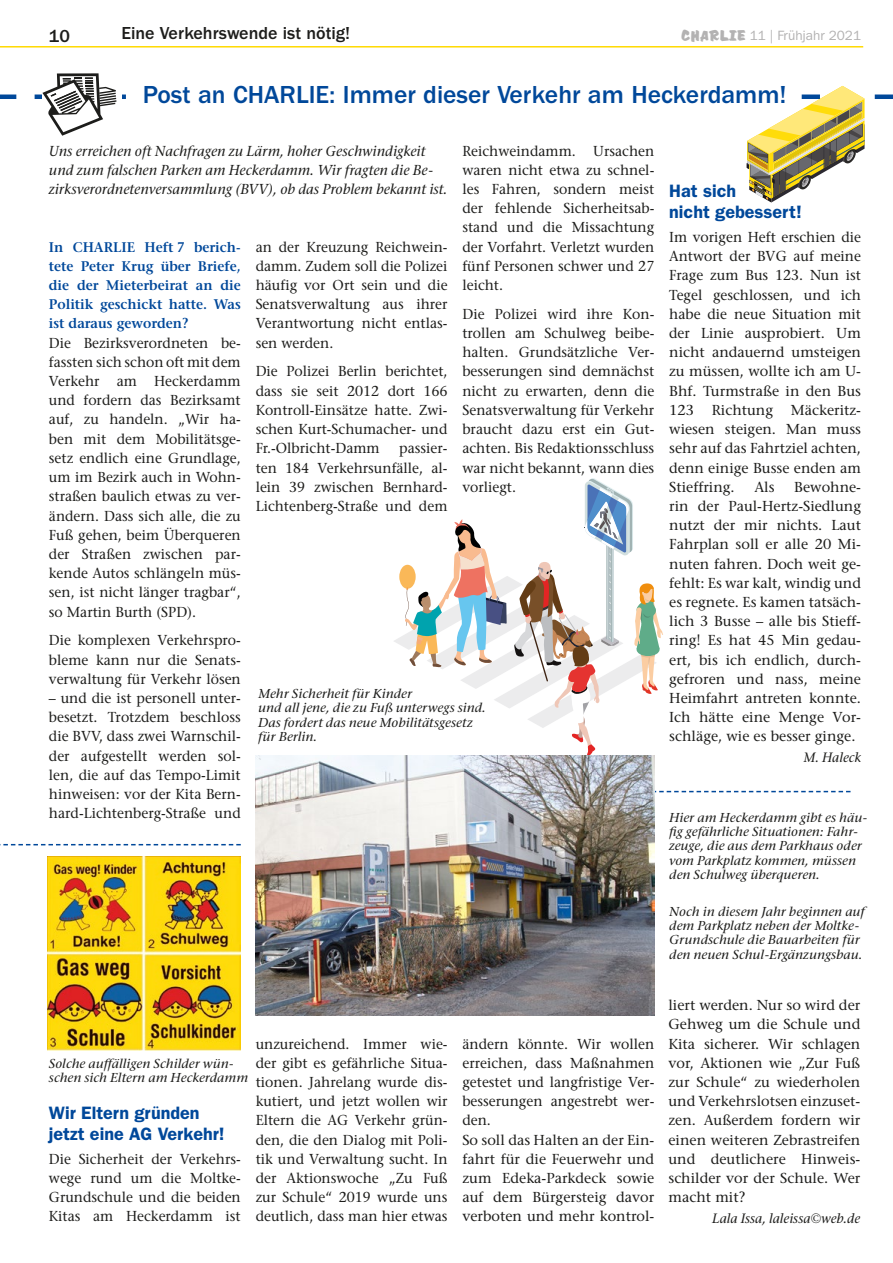
<style>
.page{position:relative;width:893px;height:1263px;background:#fff}
.page>*{position:absolute;margin:0;border:0;box-sizing:border-box;transform-origin:0 0}
.B-06-Kleine-head{font:500 25.5px "Franklin Gothic LT Pro";color:#00489a}
.B-03-ZÜ-stadtumbau{font:18px/21px "Franklin Gothic LT Pro Dm";color:#00489a}
.C-Kolumnentitel-li{font:500 18px "Franklin Gothic LT Pro";color:#1d1d1b}
.A-01-Brot-fliess{font:500 14.4px/19.2px "Stone Serif Std";color:#1d1d1b;text-align:justify}
.A-01-FließohneAb{font:500 14.4px/19.2px "Stone Serif Std";color:#1d1d1b;text-align:justify}
.A-03A-brot_ohne_libü{font:italic 500 14.4px/19.2px "Stone Serif ITC";color:#1d1d1b}
.A-01-FließohneAb-2{font:600 13.95px/19.2px "Stone Serif Std";color:#00489a;text-align:justify}
.A-06-Autor{font:italic 500 13.5px "Stone Serif ITC";color:#1d1d1b}
.t1{font:13.5px "Franklin Gothic LT Pro";color:#b3b2b2}
.B-07-BU-einfach{font:italic 500 12.9px/14.2px "Stone Serif ITC";color:#1d1d1b}
.s1{font-family:"Cg Davison Zip Bd"}
</style>
<div class="page">
<hr style="left:0;top:46px;width:863px;height:2px;background:#ffda00">
<svg style="left:654px;top:791px;width:197px;height:1px"></svg>
<svg style="left:0;top:844px;width:241px;height:1px"></svg>
<svg style="left:394px;top:478px;width:269px;height:278px"></svg>
<img style="left:256px;top:755px;width:398px;height:261px">
<svg style="left:0;top:73px;width:893px;height:129px"></svg>
<img style="left:47px;top:856px;width:194px;height:195px">
<p class="C-Kolumnentitel-li" style="left:49px;top:26px;width:23px">10</p>
<p class="C-Kolumnentitel-li" style="left:122px;top:23px;width:230px">Eine Verkehrswende ist nötig!</p>
<p class="t1" style="left:681px;top:27px;width:182px"><span class="s1">CharLiE</span> 11 | Frühjahr 2021</p>
<p class="B-06-Kleine-head" style="left:143px;top:81px;width:645px">Post an CHARLIE: Immer dieser Verkehr am Heckerdamm!</p>
<p class="A-01-Brot-fliess" style="left:462px;top:141px;width:193px">Reichweindamm. Ursachen waren nicht etwa zu schnel&shy;les Fahren, sondern meist der fehlende Sicherheitsab&shy;stand und die Missachtung der Vorfahrt. Verletzt wurden fünf Personen schwer und 27 leicht.</p>
<p class="A-01-Brot-fliess" style="left:462px;top:304px;width:193px">Die Polizei wird ihre Kon&shy;trollen am Schulweg beibe&shy;halten. Grundsätzliche Ver&shy;besserungen sind demnächst nicht zu erwarten, denn die Senatsverwaltung für Verkehr braucht dazu erst ein Gut&shy;achten. Bis Redaktionsschluss war nicht bekannt, wann dies vorliegt.</p>
<p class="A-03A-brot_ohne_libü" style="left:49px;top:141px;width:400px">Uns erreichen oft Nachfragen zu Lärm, hoher Geschwindigkeit und zum falschen Parken am Heckerdamm. Wir fragten die Be&shy;zirksverordnetenversammlung (BVV), ob das Problem bekannt ist.</p>
<p class="A-01-Brot-fliess" style="left:256px;top:237px;width:193px">an der Kreuzung Reichwein&shy;damm. Zudem soll die Polizei häufig vor Ort sein und die Senatsverwaltung aus ihrer Verantwortung nicht entlas&shy;sen werden.</p>
<p class="A-01-Brot-fliess" style="left:256px;top:362px;width:193px">Die Polizei Berlin berichtet, dass sie seit 2012 dort 166<br>Kontroll-Einsätze hatte. Zwi&shy;schen Kurt-Schumacher- und Fr.-Olbricht-Damm</p>
<p class="A-01-FließohneAb-2" style="left:49px;top:237px;width:193px">In CHARLIE Heft 7 berich&shy;tete Peter Krug über Briefe, die der Mieterbeirat an die Politik geschickt hatte. Was ist daraus geworden?</p>
<p class="A-01-Brot-fliess" style="left:49px;top:333px;width:193px">Die Bezirksverordneten be&shy;fassten sich schon oft mit dem Verkehr am Heckerdamm und fordern das Bezirksamt auf, zu handeln. „Wir ha&shy;ben mit dem Mobilitätsge&shy;setz endlich eine Grundlage, um im Bezirk auch in Wohn&shy;straßen baulich etwas zu ver&shy;ändern. Dass sich alle, die zu Fuß gehen, beim Überqueren der Straßen zwischen par&shy;kende Autos schlängeln müs&shy;sen, ist nicht länger tragbar“, so Martin Burth (SPD).</p>
<p class="A-01-Brot-fliess" style="left:49px;top:631px;width:193px">Die komplexen Verkehrspro&shy;bleme kann nur die Senats&shy;verwaltung für Verkehr lösen</p>
<p class="A-01-Brot-fliess" style="left:49px;top:688px;width:193px">– und die ist personell unter&shy;besetzt. Trotzdem beschloss die BVV, dass zwei Warnschil&shy;der aufgestellt werden sol&shy;len, die auf das Tempo-Limit hinweisen: vor der Kita Bern&shy;hard-Lichtenberg-Straße und</p>
<p class="A-01-Brot-fliess" style="left:256px;top:439px;width:193px;text-indent:144px">passier&shy;ten 184 Verkehrsunfälle, al&shy;lein 39 zwischen Bernhard-Lichtenberg-Straße und dem</p>
<p class="B-07-BU-einfach" style="left:258px;top:687px;width:229px">Mehr Sicherheit für Kinder<br>und all jene, die zu Fuß unterwegs sind.<br>Das fordert das neue Mobilitätsgesetz für Berlin.</p>
<p class="B-03-ZÜ-stadtumbau" style="left:669px;top:180px;width:134px">Hat sich<br>nicht gebessert!</p>
<p class="A-01-Brot-fliess" style="left:669px;top:227px;width:193px">Im vorigen Heft erschien die Antwort der BVG auf meine Frage zum Bus 123. Nun ist Tegel geschlossen, und ich habe die neue Situation mit der Linie ausprobiert. Um nicht andauernd umsteigen zu müssen, wollte ich am U-Bhf. Turmstraße in den Bus 123 Richtung Mäckeritz&shy;wiesen steigen. Man muss sehr auf das Fahrtziel achten, denn einige Busse enden am Stieffring.</p>
<p class="A-01-Brot-fliess" style="left:669px;top:477px;width:193px;text-indent:125px">Bewohne&shy;rin der Paul-Hertz-Siedlung nutzt der mir nichts. Laut Fahrplan soll er alle 20 Mi&shy;nuten fahren. Doch weit ge&shy;fehlt: Es war kalt, windig und es regnete. Es kamen tatsäch&shy;lich 3 Busse – alle bis Stieff&shy;ring! Es hat 45 Min gedau&shy;ert, bis ich endlich, durch&shy;gefroren und nass, meine Heimfahrt antreten konnte.<br>Ich hätte eine Menge Vor&shy;schläge, wie es besser ginge.</p>
<p class="A-06-Autor" style="left:803px;top:749px;width:59px">M. Haleck</p>
<p class="A-01-Brot-fliess" style="left:754px;top:477px;width:22px">Als</p>
<p class="B-07-BU-einfach" style="left:669px;top:810px;width:200px">Hier am Heckerdamm gibt es häu&shy;fig gefährliche Situationen: Fahr&shy;zeuge, die aus dem Parkhaus oder vom Parkplatz kommen, müssen den Schulweg überqueren.</p>
<p class="B-07-BU-einfach" style="left:669px;top:904px;width:197px">Noch in diesem Jahr beginnen auf dem Parkplatz neben der Moltke-<br>Grundschule die Bauarbeiten für den neuen Schul-Ergänzungsbau.</p>
<p class="B-07-BU-einfach" style="left:49px;top:1056px;width:201px">Solche auffälligen Schilder wün&shy;schen sich Eltern am Heckerdamm</p>
<p class="B-03-ZÜ-stadtumbau" style="left:49px;top:1103px;width:177px">Wir Eltern gründen jetzt eine AG Verkehr!</p>
<p class="A-01-FließohneAb" style="left:49px;top:1149px;width:193px">Die Sicherheit der Verkehrs&shy;wege rund um die Moltke-Grundschule und die beiden Kitas am Heckerdamm ist</p>
<p class="A-01-FließohneAb" style="left:256px;top:1034px;width:193px">unzureichend. Immer wie&shy;der gibt es gefährliche Situa&shy;tionen. Jahrelang wurde dis&shy;kutiert, und jetzt wollen wir Eltern die AG Verkehr grün&shy;den, die den Dialog mit Poli&shy;tik und Verwaltung sucht. In der Aktionswoche „Zu Fuß zur Schule“ 2019 wurde uns deutlich, dass man hier etwas</p>
<p class="A-01-FließohneAb" style="left:462px;top:1034px;width:193px">ändern könnte. Wir wollen erreichen, dass Maßnahmen getestet und langfristige Ver&shy;besserungen angestrebt wer&shy;den.</p>
<p class="A-01-Brot-fliess" style="left:462px;top:1130px;width:193px">So soll das Halten an der Ein&shy;fahrt für die Feuerwehr und zum Edeka-Parkdeck sowie auf dem Bürgersteig davor verboten und mehr kontrol-</p>
<p class="A-01-Brot-fliess" style="left:668px;top:995px;width:193px">liert werden. Nur so wird der Gehweg um die Schule und Kita sicherer. Wir schlagen vor, Aktionen wie „Zur Fuß zur Schule“ zu wiederholen und Verkehrslotsen einzuset&shy;zen. Außerdem fordern wir einen weiteren Zebrastreifen und deutlichere Hinweis&shy;schilder vor der Schule. Wer macht mit?</p>
<p class="A-06-Autor" style="left:712px;top:1210px;width:150px">Lala Issa, laleissa©web.de</p>
</div>
